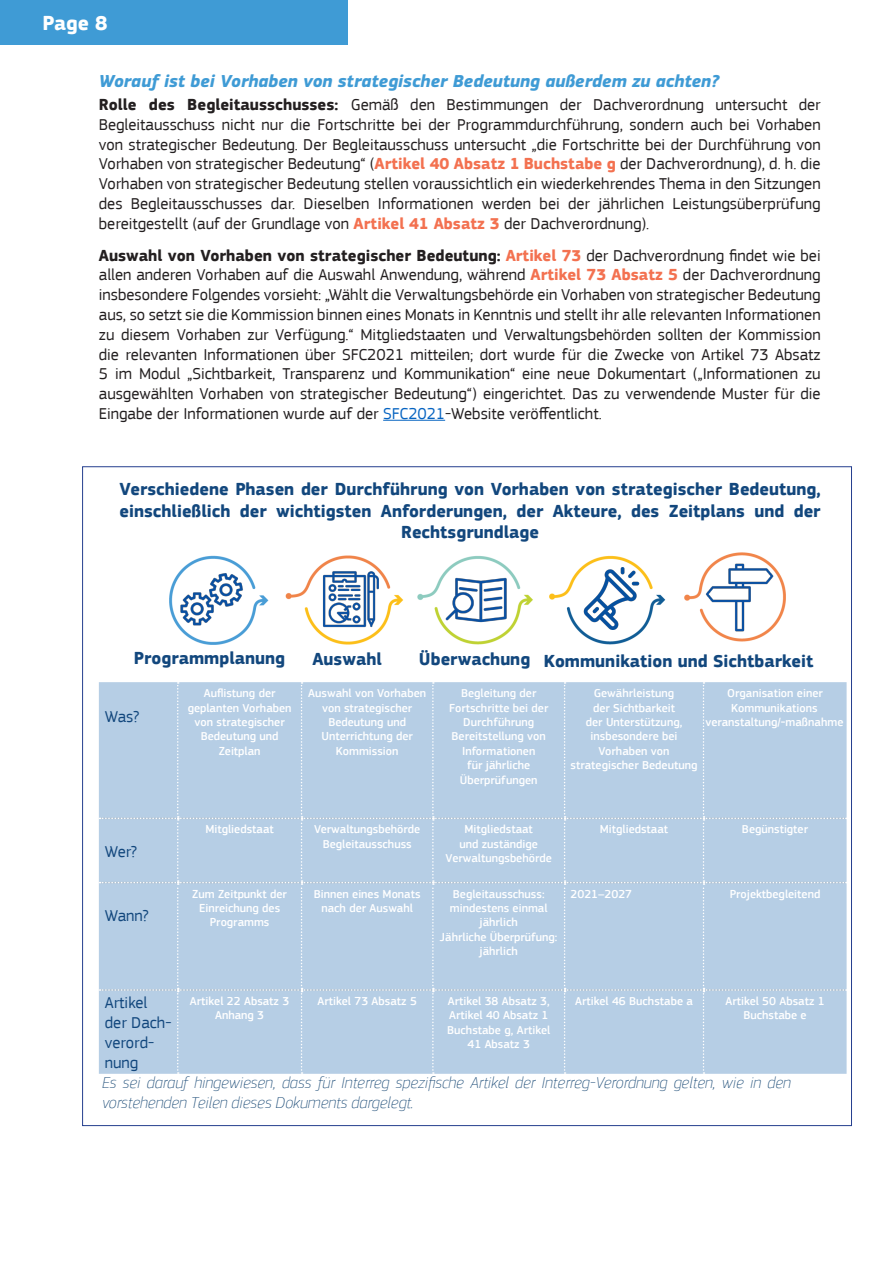
<style>
.page{position:relative;width:893px;height:1263px;background:#fff}
.page>*{position:absolute;margin:0;border:0;box-sizing:border-box;transform-origin:0 0}
.t1{font:700 21px "EC Square Sans Pro";color:#fff}
.t2{font:700 18px/21.6px "EC Square Sans Pro";color:#12477d;text-align:center}
.heading_3{font:italic 700 18px "EC Square Sans Pro";color:#3f9bd5}
.t3{font:16.5px/19.8px "EC Square Sans Pro";color:#231f20;text-align:justify}
.List_Paragraph_body_Odsek_zoznamu2_Odsek{font:italic 100 16.5px/19.8px "EC Square Sans Pro";color:#1f4e79}
.t4{font:16.5px/19.8px "EC Square Sans Pro";color:#12477d}
.t5{font:500 12px/14.4px "EC Square Sans Pro";color:#fff;text-align:center}
.s1{font-weight:700}
.s2{font-weight:700;color:#f37150}
.s3{color:#0563c1}
</style>
<div class="page">
<div style="left:0;top:0;width:347px;height:45px;background:#3f9bd5"></div>
<hr style="left:383px;top:420px;width:62px;height:1px;background:#0563c1">
<div style="left:100px;top:682px;width:747px;height:392px;background:#b6cee5"></div>
<img style="left:169px;top:552px;width:617px;height:93px">
<img style="left:178px;top:562px;width:68px;height:74px">
<img style="left:320px;top:564px;width:58px;height:69px">
<img style="left:444px;top:563px;width:64px;height:70px">
<img style="left:580px;top:568px;width:62px;height:62px">
<img style="left:705px;top:559px;width:68px;height:74px">
<p class="t1" style="left:43px;top:10px;width:67px">Page 8</p>
<p class="heading_3" style="left:99px;top:70px;width:622px">Worauf ist bei Vorhaben von strategischer Bedeutung außerdem zu achten?</p>
<p class="t3" style="left:99px;top:95px;width:723px"><span class="s1">Rolle des Begleitausschusses:</span> Gemäß den Bestimmungen der Dachverordnung untersucht der Begleitausschuss nicht nur die Fortschritte bei der Programmdurchführung, sondern auch bei Vorhaben von strategischer Bedeutung. Der Begleitausschuss untersucht „die Fortschritte bei der Durchführung von Vorhaben von strategischer Bedeutung“ (<span class="s2">Artikel 40 Absatz 1 Buchstabe g</span> der Dachverordnung), d. h. die Vorhaben von strategischer Bedeutung stellen voraussichtlich ein wiederkehrendes Thema in den Sitzungen des Begleitausschusses dar. Dieselben Informationen werden bei der jährlichen Leistungsüberprüfung bereitgestellt (auf der Grundlage von <span class="s2">Artikel 41 Absatz 3</span> der Dachverordnung).</p>
<p class="t3" style="left:99px;top:245px;width:723px"><span class="s1">Auswahl von Vorhaben von strategischer Bedeutung:</span> <span class="s2">Artikel 73</span> der Dachverordnung findet wie bei allen anderen Vorhaben auf die Auswahl Anwendung, während <span class="s2">Artikel 73 Absatz 5</span> der Dachverordnung insbesondere Folgendes vorsieht: „Wählt die Verwaltungsbehörde ein Vorhaben von strategischer Bedeutung aus, so setzt sie die Kommission binnen eines Monats in Kenntnis und stellt ihr alle relevanten Informationen zu diesem Vorhaben zur Verfügung.“ Mitgliedstaaten und Verwaltungsbehörden sollten der Kommission die relevanten Informationen über SFC2021 mitteilen; dort wurde für die Zwecke von Artikel 73 Absatz 5 im Modul „Sichtbarkeit, Transparenz und Kommunikation“ eine neue Dokumentart („Informationen zu ausgewählten Vorhaben von strategischer Bedeutung“) eingerichtet. Das zu verwendende Muster für die Eingabe der Informationen wurde auf der <span class="s3">SFC2021</span>-Website veröffentlicht.</p>
<p class="t2" style="left:120px;top:479px;width:703px">Verschiedene Phasen der Durchführung von Vorhaben von strategischer Bedeutung, einschließlich der wichtigsten Anforderungen, der Akteure, des Zeitplans und der<br>Rechtsgrundlage</p>
<p class="t2" style="left:134px;top:647px;width:153px">Programmplanung</p>
<p class="t2" style="left:312px;top:648px;width:71px">Auswahl</p>
<p class="t2" style="left:419px;top:648px;width:113px">Überwachung</p>
<p class="t2" style="left:544px;top:651px;width:271px">Kommunikation und Sichtbarkeit</p>
<p class="t4" style="left:105px;top:707px;width:36px">Was?</p>
<p class="t4" style="left:105px;top:841px;width:34px">Wer?</p>
<p class="t4" style="left:105px;top:905px;width:45px">Wann?</p>
<p class="t5" style="left:188px;top:686px;width:105px">Auflistung der geplanten Vorhaben von strategischer<br>Bedeutung und<br>Zeitplan</p>
<p class="t5" style="left:308px;top:686px;width:119px">Auswahl von Vorhaben von strategischer<br>Bedeutung und<br>Unterrichtung der<br>Kommission</p>
<p class="t5" style="left:449px;top:686px;width:101px">Begleitung der<br>Fortschritte bei der<br>Durchführung</p>
<p class="t5" style="left:452px;top:729px;width:96px">Bereitstellung von<br>Informationen<br>für jährliche<br>Überprüfungen</p>
<p class="t5" style="left:571px;top:686px;width:128px">Gewährleistung<br>der Sichtbarkeit<br>der Unterstützung, insbesondere bei<br>Vorhaben von strategischer Bedeutung</p>
<p class="t5" style="left:727px;top:686px;width:97px">Organisation einer</p>
<p class="t5" style="left:731px;top:701px;width:88px">Kommunikations</p>
<p class="t5" style="left:705px;top:715px;width:140px">veranstaltung/-maßnahme</p>
<p class="t5" style="left:205px;top:822px;width:70px">Mitgliedstaat</p>
<p class="t5" style="left:314px;top:822px;width:108px">Verwaltungsbehörde</p>
<p class="t5" style="left:323px;top:837px;width:91px">Begleitausschuss</p>
<p class="t5" style="left:446px;top:822px;width:108px">Mitgliedstaat<br>und zuständige<br>Verwaltungsbehörde</p>
<p class="t5" style="left:600px;top:822px;width:70px">Mitgliedstaat</p>
<p class="t5" style="left:742px;top:822px;width:68px">Begünstigter</p>
<p class="t5" style="left:192px;top:887px;width:96px">Zum Zeitpunkt der<br>Einreichung des<br>Programms</p>
<p class="t5" style="left:314px;top:887px;width:108px">Binnen eines Monats nach der Auswahl</p>
<p class="t5" style="left:450px;top:887px;width:99px">Begleitausschuss: mindestens einmal jährlich</p>
<p class="t5" style="left:440px;top:930px;width:119px">Jährliche Überprüfung: jährlich</p>
<p class="t5" style="left:571px;top:887px;width:63px">2021–2027</p>
<p class="t5" style="left:730px;top:887px;width:92px">Projektbegleitend</p>
<p class="t4" style="left:105px;top:993px;width:68px">Artikel der Dach&shy;verord&shy;nung</p>
<p class="t5" style="left:190px;top:994px;width:101px">Artikel 22 Absatz 3</p>
<p class="t5" style="left:215px;top:1008px;width:51px">Anhang 3</p>
<p class="t5" style="left:318px;top:994px;width:101px">Artikel 73 Absatz 5</p>
<p class="t5" style="left:447px;top:994px;width:105px">Artikel 38 Absatz 3,<br>Artikel 40 Absatz 1<br>Buchstabe g, Artikel<br>41 Absatz 3</p>
<p class="t5" style="left:575px;top:994px;width:119px">Artikel 46 Buchstabe a</p>
<p class="t5" style="left:725px;top:994px;width:101px">Artikel 50 Absatz 1<br>Buchstabe e</p>
<p class="List_Paragraph_body_Odsek_zoznamu2_Odsek" style="left:102px;top:1073px;width:690px">Es sei darauf hingewiesen, dass für Interreg spezifische Artikel der Interreg-Verordnung gelten, wie in den vorstehenden Teilen dieses Dokuments dargelegt.</p>
</div>
